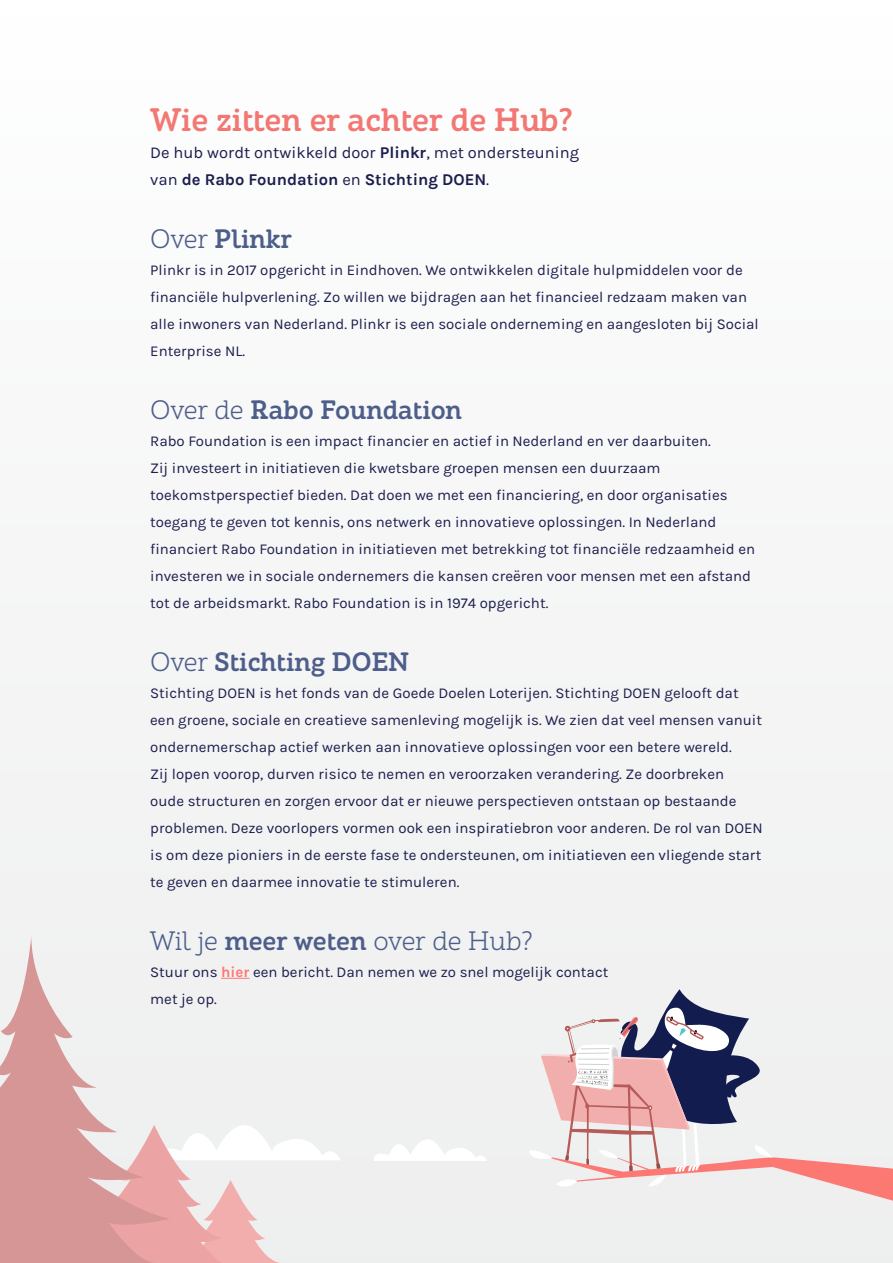
<style>
.page{position:relative;width:893px;height:1263px;background:#fff}
.page>*{position:absolute;margin:0;border:0;box-sizing:border-box;transform-origin:0 0}
.t1{font:700 33px "ALS Schlangeslab";color:#f37773}
.t2{font:700 27px "ALS Schlangeslab";color:#4e5e8a}
.t3{font:27px "ALS Schlangeslab";color:#4e5e8a}
.t4{font:16.5px "Karla";color:#1c1e4d}
.t5{font:700 16.5px "Karla";color:#1c1e4d}
.t6{font:15px/27px "Karla";color:#1c1e4d}
.s1{font-weight:700}
.s2{font-weight:400}
.s3{font-weight:700;color:#fd7773}
</style>
<div class="page">
<div style="left:0;top:665px;width:893px;height:598px;background:#f2f2f3"></div>
<svg style="left:170px;top:1125px;width:171px;height:138px"></svg>
<svg style="left:0;top:936px;width:170px;height:327px"></svg>
<svg style="left:373px;top:1139px;width:114px;height:22px"></svg>
<svg style="left:527px;top:989px;width:366px;height:213px"></svg>
<svg style="left:221px;top:978px;width:29px;height:1px"></svg>
<p class="t1" style="left:150px;top:102px;width:424px">Wie zitten er achter de Hub?</p>
<p class="t4" style="left:150px;top:144px;width:430px">De hub wordt ontwikkeld door <span class="s1">Plinkr</span>, met ondersteuning</p>
<p class="t5" style="left:150px;top:170px;width:340px"><span class="s2">van</span> de Rabo Foundation <span class="s2">en</span> Stichting DOEN<span class="s2">.</span></p>
<p class="t2" style="left:150px;top:224px;width:143px"><span class="s2">Over</span> Plinkr</p>
<p class="t6" style="left:150px;top:257px;width:610px">Plinkr is in 2017 opgericht in Eindhoven. We ontwikkelen digitale hulpmiddelen voor de financiële hulpverlening. Zo willen we bijdragen aan het financieel redzaam maken van alle inwoners van Nederland. Plinkr is een sociale onderneming en aangesloten bij Social Enterprise NL.</p>
<p class="t2" style="left:150px;top:395px;width:313px"><span class="s2">Over de</span> Rabo Foundation</p>
<p class="t6" style="left:150px;top:428px;width:606px">Rabo Foundation is een impact financier en actief in Nederland en ver daarbuiten.<br>Zij investeert in initiatieven die kwetsbare groepen mensen een duurzaam toekomstperspectief bieden. Dat doen we met een financiering, en door organisaties toegang te geven tot kennis, ons netwerk en innovatieve oplossingen. In Nederland financiert Rabo Foundation in initiatieven met betrekking tot financiële redzaamheid en investeren we in sociale ondernemers die kansen creëren voor mensen met een afstand tot de arbeidsmarkt. Rabo Foundation is in 1974 opgericht.</p>
<p class="t2" style="left:150px;top:647px;width:261px"><span class="s2">Over</span> Stichting DOEN</p>
<p class="t6" style="left:150px;top:680px;width:614px">Stichting DOEN is het fonds van de Goede Doelen Loterijen. Stichting DOEN gelooft dat een groene, sociale en creatieve samenleving mogelijk is. We zien dat veel mensen vanuit ondernemerschap actief werken aan innovatieve oplossingen voor een betere wereld.<br>Zij lopen voorop, durven risico te nemen en veroorzaken verandering. Ze doorbreken<br>oude structuren en zorgen ervoor dat er nieuwe perspectieven ontstaan op bestaande problemen. Deze voorlopers vormen ook een inspiratiebron voor anderen. De rol van DOEN is om deze pioniers in de eerste fase te ondersteunen, om initiatieven een vliegende start te geven en daarmee innovatie te stimuleren.</p>
<p class="t3" style="left:150px;top:926px;width:384px">Wil je <span class="s1">meer weten</span> over de Hub?</p>
<p class="t6" style="left:150px;top:959px;width:460px">Stuur ons <span class="s3">hier</span> een bericht. Dan nemen we zo snel mogelijk contact</p>
<p class="t6" style="left:150px;top:986px;width:68px">met je op.</p>
</div>
